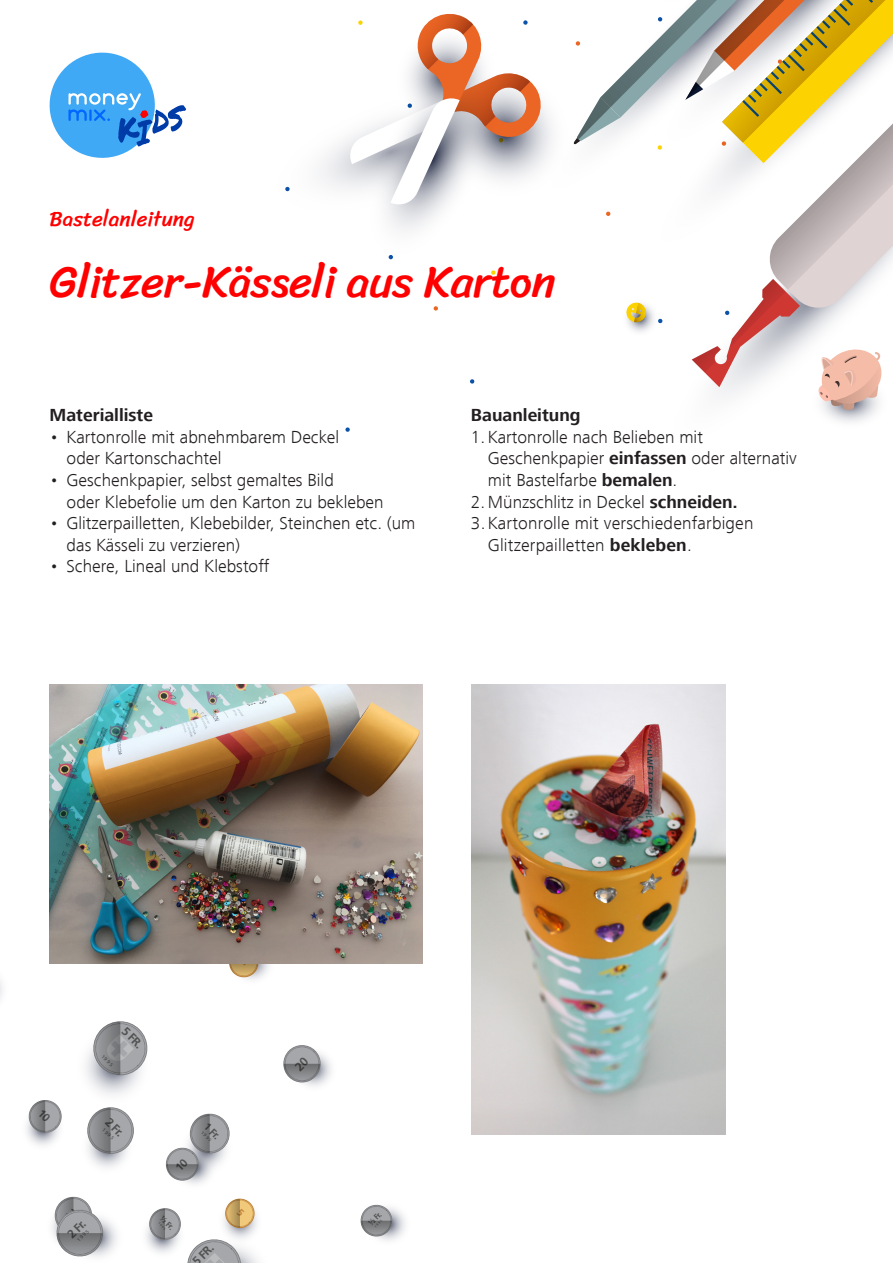
<style>
.page{position:relative;width:893px;height:1263px;background:#fff}
.page>*{position:absolute;margin:0;border:0;box-sizing:border-box;transform-origin:0 0}
._04_Titel_rot_kursiv{font:45px "Sriracha";letter-spacing:-.01em;color:#f00}
.t1{font:21px "Sriracha";color:#f00}
._01_lauftext{font:300 18px/21.6px "Frutiger Next LT";color:#231f20}
._01_lauftext-2{font:700 18px "Frutiger Next LT";color:#231f20}
.t2{font:700 12px "Frutiger";color:#525252}
.t3{font:700 10.65px "Frutiger";color:#525252}
.t4{font:700 7.95px "Frutiger";color:#525252}
.t5{font:500 5.1px "Frutiger Next LT";color:#525252}
.t6{font:500 4.5px "Frutiger Next LT";color:#525252}
.t7{font:500 3.3px "Frutiger Next LT";color:#525252}
.s1{font-weight:700}
</style>
<div class="page">
<svg style="left:470px;top:379px;width:5px;height:5px"></svg>
<svg style="left:491px;top:270px;width:5px;height:5px"></svg>
<svg style="left:345px;top:427px;width:5px;height:5px"></svg>
<svg style="left:433px;top:306px;width:5px;height:5px"></svg>
<svg style="left:285px;top:14px;width:265px;height:245px"></svg>
<svg style="left:574px;top:0;width:319px;height:422px"></svg>
<svg style="left:86px;top:1021px;width:62px;height:147px"></svg>
<svg style="left:0;top:981px;width:3px;height:17px"></svg>
<svg style="left:229px;top:964px;width:40px;height:16px"></svg>
<svg style="left:360px;top:1204px;width:45px;height:37px"></svg>
<svg style="left:50px;top:53px;width:136px;height:105px"></svg>
<img style="left:471px;top:684px;width:255px;height:450px">
<img style="left:50px;top:684px;width:372px;height:280px">
<svg style="left:52px;top:1196px;width:65px;height:61px"></svg>
<svg style="left:26px;top:1100px;width:36px;height:46px"></svg>
<svg style="left:146px;top:1198px;width:112px;height:65px"></svg>
<svg style="left:283px;top:1045px;width:48px;height:41px"></svg>
<svg style="left:165px;top:1113px;width:65px;height:71px"></svg>
<p class="t1" style="left:50px;top:207px;width:147px">Bastelanleitung</p>
<p class="_04_Titel_rot_kursiv" style="left:50px;top:255px;width:508px">Glitzer-Kässeli aus Karton</p>
<p class="_01_lauftext-2" style="left:50px;top:405px;width:105px">Materialliste</p>
<p class="_01_lauftext" style="left:67px;top:426px;width:274px;text-indent:-17px">• Kartonrolle mit abnehmbarem Deckel oder Kartonschachtel</p>
<p class="_01_lauftext" style="left:67px;top:469px;width:318px;text-indent:-17px">• Geschenkpapier, selbst gemaltes Bild<br>oder Klebefolie um den Karton zu bekleben</p>
<p class="_01_lauftext" style="left:67px;top:512px;width:350px;text-indent:-17px">• Glitzerpailletten, Klebebilder, Steinchen etc. (um das Kässeli zu verzieren)</p>
<p class="_01_lauftext" style="left:50px;top:556px;width:221px">• Schere, Lineal und Klebstoff</p>
<p class="_01_lauftext-2" style="left:471px;top:405px;width:111px">Bauanleitung</p>
<p class="_01_lauftext" style="left:488px;top:426px;width:311px;text-indent:-17px">1. Kartonrolle nach Belieben mit<br>Geschenkpapier <span class="s1">einfassen</span> oder alternativ mit Bastelfarbe <span class="s1">bemalen</span>.</p>
<p class="_01_lauftext" style="left:471px;top:491px;width:268px">2. Münzschlitz in Deckel <span class="s1">schneiden.</span></p>
<p class="_01_lauftext" style="left:488px;top:512px;width:267px;text-indent:-17px">3.Kartonrolle mit verschiedenfarbigen<br>Glitzerpailletten <span class="s1">bekleben</span>.</p>
<p class="t2" style="left:129px;top:1024px;width:26px;rotate:45deg">5 FR.</p>
<p class="t5" style="left:104px;top:1053px;width:16px;rotate:45deg">1995</p>
<p class="t2" style="left:112px;top:1115px;width:22px;rotate:45deg">2 Fr.</p>
<p class="t5" style="left:105px;top:1127px;width:16px;rotate:45deg">1995</p>
<p class="t3" style="left:210px;top:1120px;width:20px;rotate:45deg">1 Fr.</p>
<p class="t6" style="left:204px;top:1130px;width:14px;rotate:45deg">1995</p>
<p class="t2" style="left:65px;top:1231px;width:22px;rotate:-45deg">2 Fr.</p>
<p class="t5" style="left:76px;top:1239px;width:16px;rotate:-45deg">1995</p>
<p class="t4" style="left:165px;top:1214px;width:17px;rotate:45deg">½ Fr.</p>
<p class="t7" style="left:160px;top:1221px;width:11px;rotate:45deg">1995</p>
<p class="t2" style="left:190px;top:1258px;width:26px;rotate:-45deg">5 FR.</p>
<p class="t4" style="left:366px;top:1221px;width:17px;rotate:-45deg">½ Fr.</p>
<p class="t7" style="left:374px;top:1225px;width:11px;rotate:-45deg">1995</p>
</div>
